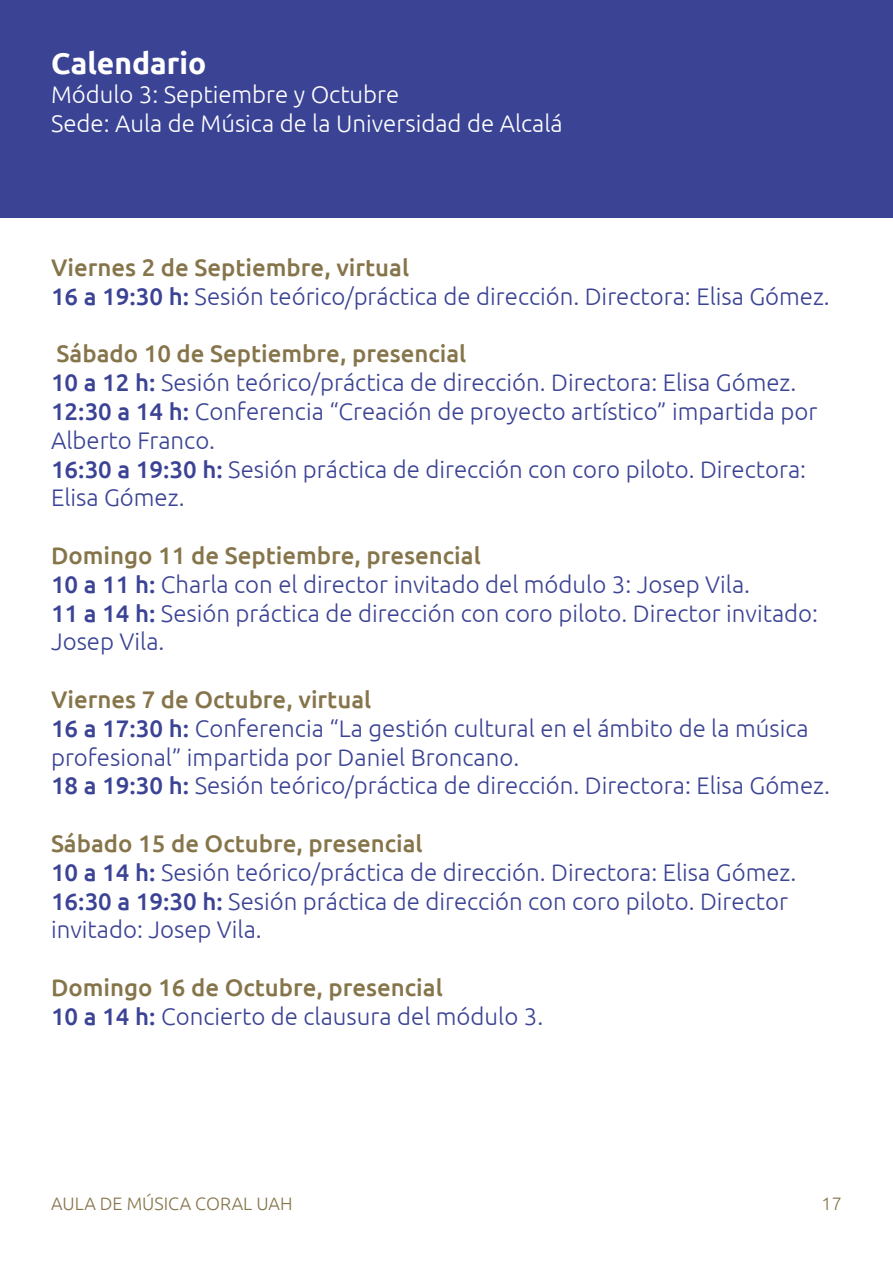
<style>
.page{position:relative;width:893px;height:1263px;background:#fff}
.page>*{position:absolute;margin:0;border:0;box-sizing:border-box;transform-origin:0 0}
.t1{font:700 30px "Ubuntu";color:#fff}
.t2{font:300 24px/28.8px "Ubuntu";color:#3b4395}
.t3{font:300 24px/28.8px "Ubuntu";color:#fff}
.t4{font:300 18px "Ubuntu";color:#86754a}
.s1{font-weight:500;color:#86754a}
.s2{font-weight:500}
</style>
<div class="page">
<div style="left:0;top:0;width:893px;height:218px;background:#3b4395"></div>
<p class="t1" style="left:51px;top:45px;width:157px">Calendario</p>
<p class="t3" style="left:51px;top:80px;width:513px">Módulo 3: Septiembre y Octubre<br>Sede: Aula de Música de la Universidad de Alcalá</p>
<p class="t2" style="left:51px;top:252px;width:780px"><span class="s1">Viernes 2 de Septiembre, virtual<br></span><span class="s2">16 a 19:30 h:</span> Sesión teórico/práctica de dirección. Directora: Elisa Gómez.</p>
<p class="t2" style="left:51px;top:339px;width:768px"><span class="s1">Sábado 10 de Septiembre, presencial<br></span><span class="s2">10 a 12 h:</span> Sesión teórico/práctica de dirección. Directora: Elisa Gómez.<br><span class="s2">12:30 a 14 h:</span> Conferencia “Creación de proyecto artístico” impartida por Alberto Franco.<br><span class="s2">16:30 a 19:30 h:</span> Sesión práctica de dirección con coro piloto. Directora:<br>Elisa Gómez.</p>
<p class="t2" style="left:51px;top:540px;width:769px"><span class="s1">Domingo 11 de Septiembre, presencial<br></span><span class="s2">10 a 11 h:</span> Charla con el director invitado del módulo 3: Josep Vila.<br><span class="s2">11 a 14 h:</span> Sesión práctica de dirección con coro piloto. Director invitado:<br>Josep Vila.</p>
<p class="t2" style="left:51px;top:684px;width:780px"><span class="s1">Viernes 7 de Octubre, virtual<br></span><span class="s2">16 a 17:30 h:</span> Conferencia “La gestión cultural en el ámbito de la música profesional” impartida por Daniel Broncano.<br><span class="s2">18 a 19:30 h:</span> Sesión teórico/práctica de dirección. Directora: Elisa Gómez.</p>
<p class="t2" style="left:51px;top:828px;width:747px"><span class="s1">Sábado 15 de Octubre, presencial<br></span><span class="s2">10 a 14 h:</span> Sesión teórico/práctica de dirección. Directora: Elisa Gómez.<br><span class="s2">16:30 a 19:30 h:</span> Sesión práctica de dirección con coro piloto. Director invitado: Josep Vila.</p>
<p class="t2" style="left:51px;top:972px;width:494px"><span class="s1">Domingo 16 de Octubre, presencial<br></span><span class="s2">10 a 14 h:</span> Concierto de clausura del módulo 3.</p>
<p class="t4" style="left:51px;top:1193px;width:243px">AULA DE MÚSICA CORAL UAH</p>
<p class="t4" style="left:822px;top:1193px;width:22px">17</p>
</div>
